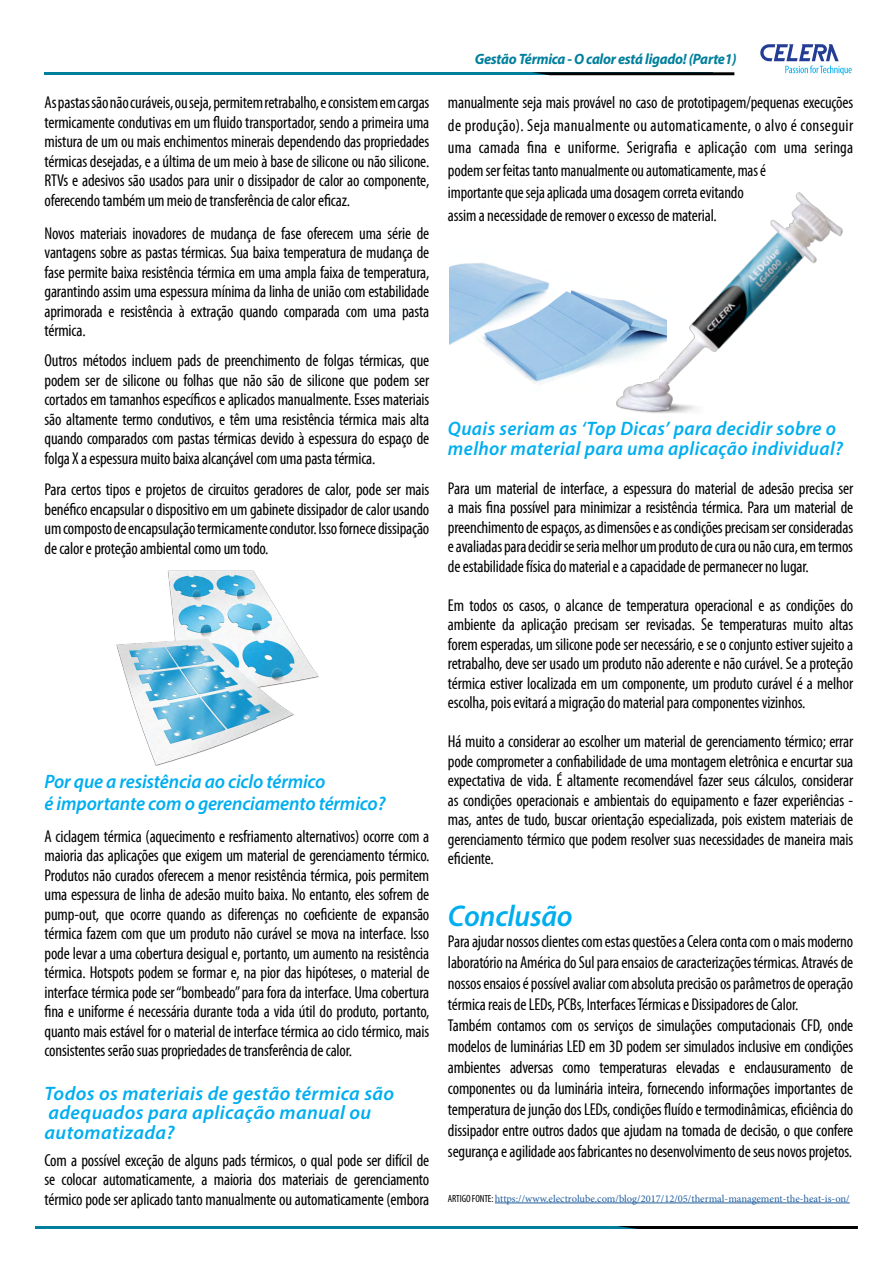
<style>
.page{position:relative;width:893px;height:1263px;background:#fff}
.page>*{position:absolute;margin:0;border:0;box-sizing:border-box;transform-origin:0 0}
.t1{font:italic 600 30px "Myriad Pro";letter-spacing:-.01em;color:#00aeef}
.t2{font:italic 600 19.5px/19.5px "Myriad Pro";letter-spacing:.02em;color:#00aeef}
.t3{font:italic 600 19.5px/22.5px "Myriad Pro";letter-spacing:-.01em;color:#00aeef}
.t4{font:condensed 17.25px/19.5px "Myriad Pro";letter-spacing:-.01em;color:#000;text-align:justify}
.t5{font:italic 700 15px "Myriad Pro";letter-spacing:-.02em;color:#007f9c;scale:.95 1}
.t6{font:10.35px "Minion Pro";color:#215e9e}
.s1{font-family:"Myriad Pro";font-stretch:condensed;color:#000}
</style>
<div class="page">
<svg style="left:760px;top:44px;width:92px;height:31px"></svg>
<hr style="left:44px;top:72px;width:668px;height:3px;background:#007f9c">
<svg style="left:532px;top:72px;width:202px;height:3px"></svg>
<hr style="left:495px;top:1203px;width:355px;height:1px;background:#215e9e">
<hr style="left:36px;top:1226px;width:796px;height:3px;background:#007f9c">
<svg style="left:617px;top:1226px;width:241px;height:3px"></svg>
<img style="left:450px;top:263px;width:140px;height:121px">
<img style="left:590px;top:192px;width:253px;height:222px">
<img style="left:116px;top:570px;width:203px;height:196px">
<p class="t4" style="left:45px;top:93px;width:386px">As pastas são não curáveis, ou seja, permitem retrabalho, e consistem em cargas termicamente condutivas em um fluido transportador, sendo a primeira uma mistura de um ou mais enchimentos minerais dependendo das propriedades térmicas desejadas, e a última de um meio à base de silicone ou não silicone.<br>RTVs e adesivos são usados para unir o dissipador de calor ao componente, oferecendo também um meio de transferência de calor eficaz.</p>
<p class="t4" style="left:45px;top:223px;width:386px">Novos materiais inovadores de mudança de fase oferecem uma série de vantagens sobre as pastas térmicas. Sua baixa temperatura de mudança de fase permite baixa resistência térmica em uma ampla faixa de temperatura, garantindo assim uma espessura mínima da linha de união com estabilidade aprimorada e resistência à extração quando comparada com uma pasta térmica.</p>
<p class="t4" style="left:45px;top:350px;width:386px">Outros métodos incluem pads de preenchimento de folgas térmicas, que podem ser de silicone ou folhas que não são de silicone que podem ser cortados em tamanhos específicos e aplicados manualmente. Esses materiais são altamente termo condutivos, e têm uma resistência térmica mais alta quando comparados com pastas térmicas devido à espessura do espaço de folga X a espessura muito baixa alcançável com uma pasta térmica.</p>
<p class="t4" style="left:45px;top:479px;width:386px">Para certos tipos e projetos de circuitos geradores de calor, pode ser mais benéfico encapsular o dispositivo em um gabinete dissipador de calor usando um composto de encapsulação termicamente condutor. Isso fornece dissipação de calor e proteção ambiental como um todo.</p>
<p class="t3" style="left:45px;top:769px;width:342px">Por que a resistência ao ciclo térmico<br>é importante com o gerenciamento térmico?</p>
<p class="t4" style="left:45px;top:826px;width:386px">A ciclagem térmica (aquecimento e resfriamento alternativos) ocorre com a maioria das aplicações que exigem um material de gerenciamento térmico.<br>Produtos não curados oferecem a menor resistência térmica, pois permitem uma espessura de linha de adesão muito baixa. No entanto, eles sofrem de pump-out, que ocorre quando as diferenças no coeficiente de expansão térmica fazem com que um produto não curável se mova na interface. Isso pode levar a uma cobertura desigual e, portanto, um aumento na resistência térmica. Hotspots podem se formar e, na pior das hipóteses, o material de interface térmica pode ser “bombeado” para fora da interface. Uma cobertura fina e uniforme é necessária durante toda a vida útil do produto, portanto, quanto mais estável for o material de interface térmica ao ciclo térmico, mais consistentes serão suas propriedades de transferência de calor.</p>
<p class="t2" style="left:45px;top:1083px;width:351px">Todos os materiais de gestão térmica são adequados para aplicação manual ou automatizada?</p>
<p class="t4" style="left:45px;top:1150px;width:386px">Com a possível exceção de alguns pads térmicos, o qual pode ser difícil de se colocar automaticamente, a maioria dos materiais de gerenciamento térmico pode ser aplicado tanto manualmente ou automaticamente (embora</p>
<p class="t5" style="left:475px;top:49px;width:277px">Gestão Térmica - O calor está ligado! (Parte1)</p>
<p class="t4" style="left:448px;top:91px;width:407px;line-height:22.5px;text-align:left">manualmente seja mais provável no caso de prototipagem/pequenas execuções de produção). Seja manualmente ou automaticamente, o alvo é conseguir uma camada fina e uniforme. Serigrafia e aplicação com uma seringa podem ser feitas tanto manualmente ou automaticamente, mas é<br>importante que seja aplicada uma dosagem correta evitando<br>assim a necessidade de remover o excesso de material.</p>
<p class="t2" style="left:448px;top:418px;width:396px">Quais seriam as ‘Top Dicas’ para decidir sobre o melhor material para uma aplicação individual?</p>
<p class="t4" style="left:448px;top:478px;width:407px">Para um material de interface, a espessura do material de adesão precisa ser a mais fina possível para minimizar a resistência térmica. Para um material de preenchimento de espaços, as dimensões e as condições precisam ser consideradas e avaliadas para decidir se seria melhor um produto de cura ou não cura, em termos de estabilidade física do material e a capacidade de permanecer no lugar.</p>
<p class="t4" style="left:448px;top:595px;width:407px">Em todos os casos, o alcance de temperatura operacional e as condições do ambiente da aplicação precisam ser revisadas. Se temperaturas muito altas forem esperadas, um silicone pode ser necessário, e se o conjunto estiver sujeito a retrabalho, deve ser usado um produto não aderente e não curável. Se a proteção térmica estiver localizada em um componente, um produto curável é a melhor escolha, pois evitará a migração do material para componentes vizinhos.</p>
<p class="t4" style="left:448px;top:732px;width:407px">Há muito a considerar ao escolher um material de gerenciamento térmico; errar pode comprometer a confiabilidade de uma montagem eletrônica e encurtar sua expectativa de vida. É altamente recomendável fazer seus cálculos, considerar as condições operacionais e ambientais do equipamento e fazer experiências - mas, antes de tudo, buscar orientação especializada, pois existem materiais de gerenciamento térmico que podem resolver suas necessidades de maneira mais eficiente.</p>
<h1 class="t1" style="left:448px;top:897px;width:126px">Conclusão</h1>
<p class="t4" style="left:448px;top:930px;width:407px;line-height:21px;text-align:left">Para ajudar nossos clientes com estas questões a Celera conta com o mais moderno laboratório na América do Sul para ensaios de caracterizações térmicas. Através de nossos ensaios é possível avaliar com absoluta precisão os parâmetros de operação térmica reais de LEDs, PCBs, Interfaces Térmicas e Dissipadores de Calor.<br>Também contamos com os serviços de simulações computacionais CFD, onde modelos de luminárias LED em 3D podem ser simulados inclusive em condições ambientes adversas como temperaturas elevadas e enclausuramento de componentes ou da luminária inteira, fornecendo informações importantes de temperatura de junção dos LEDs, condições fluído e termodinâmicas, eficiência do dissipador entre outros dados que ajudam na tomada de decisão, o que confere segurança e agilidade aos fabricantes no desenvolvimento de seus novos projetos.</p>
<p class="t6" style="left:448px;top:1191px;width:403px"><span class="s1">ARTIGO FONTE:</span> https://www.electrolube.com/blog/2017/12/05/thermal-management-the-heat-is-on/</p>
</div>
